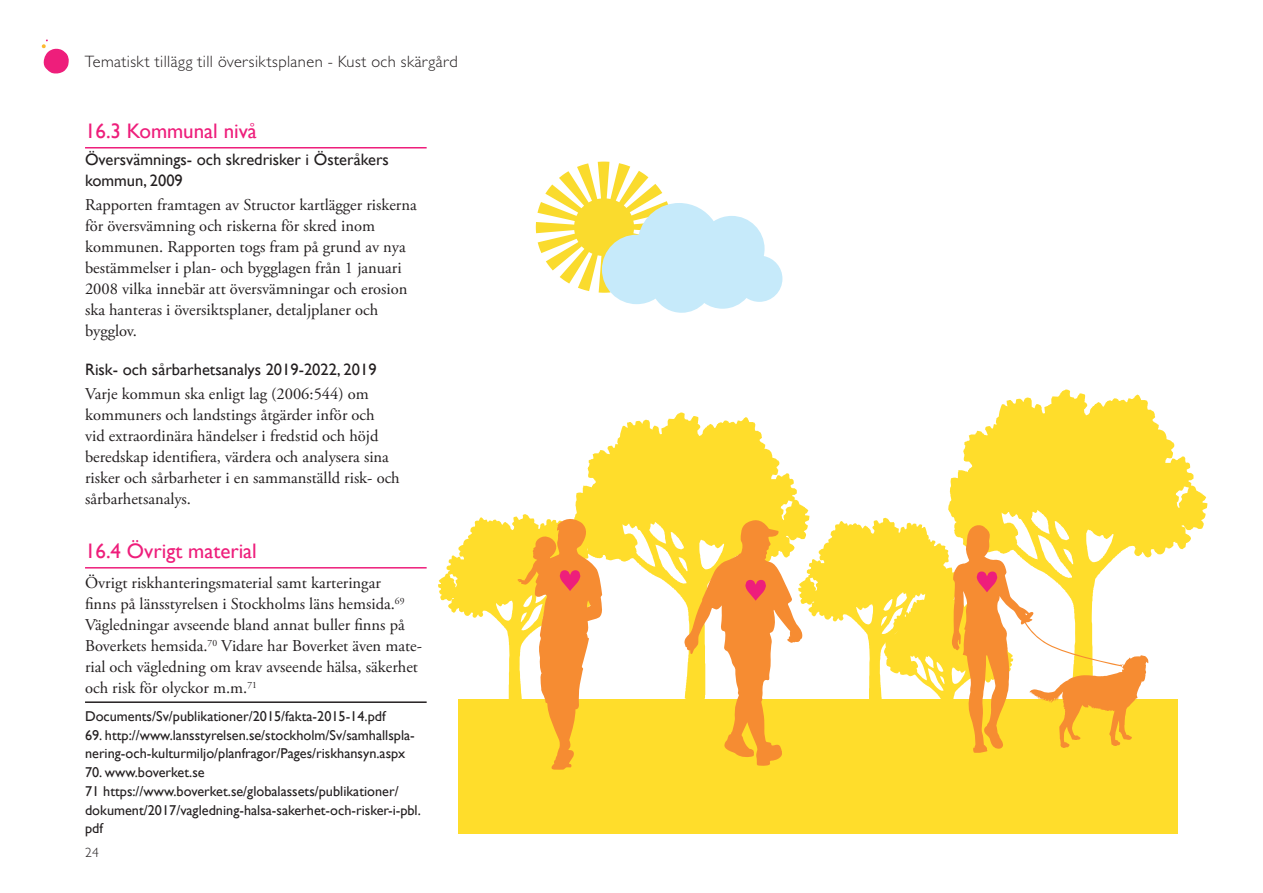
<style>
.page{position:relative;width:1263px;height:893px;background:#fff}
.page>*{position:absolute;margin:0;border:0;box-sizing:border-box;transform-origin:0 0}
.Rubrik_2_Linje_rosa{font:21px "Gill Sans";color:#ee1e7b}
.Bröd{font:16.5px/21px "Adobe Garamond Pro";color:#231f20}
.Rubrik_4{font:16.5px/21px "Gill Sans";color:#231f20}
.t1{font:300 16.5px "Gill Sans MT Pro";letter-spacing:.025em;color:#231f20}
.Faktatext{font:14.25px/18.8px "Gill Sans";color:#231f20}
.t2{font:300 13.5px "Gill Sans MT Pro";color:#231f20}
</style>
<div class="page">
<svg style="left:42px;top:39px;width:27px;height:35px"></svg>
<hr style="left:85px;top:147px;width:342px;height:2px;background:#ee1e7b">
<hr style="left:85px;top:567px;width:342px;height:2px;background:#ee1e7b">
<hr style="left:85px;top:701px;width:342px;height:2px;background:#231f20">
<svg style="left:575px;top:412px;width:234px;height:188px;fill:#ffdd2b"></svg>
<svg style="left:948px;top:389px;width:259px;height:321px;fill:#ffdd2b"></svg>
<div style="left:458px;top:699px;width:719px;height:134px;background:#ffdd2b"></div>
<svg style="left:438px;top:514px;width:164px;height:256px"></svg>
<svg style="left:684px;top:518px;width:465px;height:248px"></svg>
<svg style="left:536px;top:162px;width:246px;height:151px"></svg>
<p class="t1" style="left:85px;top:51px;width:374px">Tematiskt tillägg till översiktsplanen - Kust och skärgård</p>
<p class="Rubrik_2_Linje_rosa" style="left:85px;top:119px;width:173px">16.3 Kommunal nivå</p>
<p class="Rubrik_4" style="left:85px;top:149px;width:305px">Översvämnings- och skredrisker i Österåkers kommun, 2009</p>
<p class="Bröd" style="left:85px;top:195px;width:333px">Rapporten framtagen av Structor kartlägger riskerna för översvämning och riskerna för skred inom kommunen. Rapporten togs fram på grund av nya bestämmelser i plan- och bygglagen från 1 januari 2008 vilka innebär att översvämningar och erosion ska hanteras i översiktsplaner, detaljplaner och bygglov.</p>
<p class="Rubrik_4" style="left:85px;top:359px;width:293px">Risk- och sårbarhetsanalys 2019-2022, 2019</p>
<p class="Bröd" style="left:85px;top:384px;width:316px">Varje kommun ska enligt lag (2006:544) om kommuners och landstings åtgärder inför och<br>vid extraordinära händelser i fredstid och höjd beredskap identifiera, värdera och analysera sina risker och sårbarheter i en sammanställd risk- och sårbarhetsanalys.</p>
<p class="Rubrik_2_Linje_rosa" style="left:85px;top:539px;width:173px">16.4 Övrigt material</p>
<p class="Bröd" style="left:85px;top:573px;width:338px">Övrigt riskhanteringsmaterial samt karteringar<br>finns på länsstyrelsen i Stockholms läns hemsida.<sup>69<br></sup>Vägledningar avseende bland annat buller finns på Boverkets hemsida.<sup>70</sup> Vidare har Boverket även mate&shy;rial och vägledning om krav avseende hälsa, säkerhet och risk för olyckor m.m.<sup>71</sup></p>
<p class="Faktatext" style="left:85px;top:707px;width:302px">Documents/Sv/publikationer/2015/fakta-2015-14.pdf</p>
<p class="Faktatext" style="left:85px;top:726px;width:331px">69. http://www.lansstyrelsen.se/stockholm/Sv/samhallspla&shy;nering-och-kulturmiljo/planfragor/Pages/riskhansyn.aspx</p>
<p class="Faktatext" style="left:85px;top:763px;width:121px">70. www.boverket.se</p>
<p class="Faktatext" style="left:85px;top:782px;width:337px">71 https://www.boverket.se/globalassets/publikationer/ dokument/2017/vagledning-halsa-sakerhet-och-risker-i-pbl. pdf</p>
<p class="t2" style="left:85px;top:844px;width:15px">24</p>
</div>
